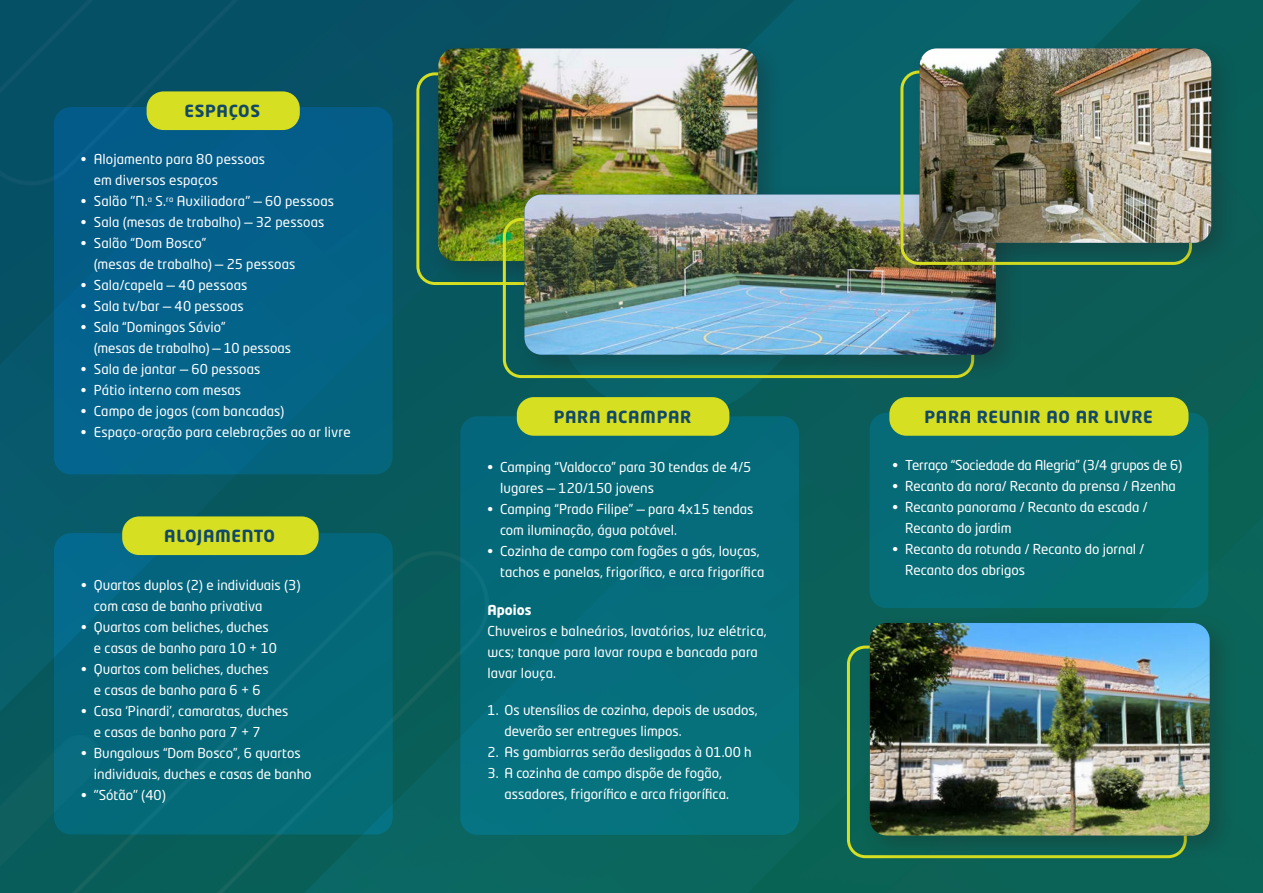
<style>
.page{position:relative;width:1263px;height:893px;background:#fff}
.page>*{position:absolute;margin:0;border:0;box-sizing:border-box;transform-origin:0 0}
.t1{font:700 16.5px "Neo Tech Pro";letter-spacing:.04em;color:#124967}
.t2{font:13.5px/21px "Neo Tech Pro";color:#fff}
.t3{font:700 13.5px "Neo Tech Pro";color:#fff}
</style>
<div class="page">
<div style="left:0;top:0;width:1263px;height:893px;background:linear-gradient(to bottom,#0a5763,#0b6359)"></div>
<svg style="left:54px;top:533px;width:339px;height:301px;background:#04687a"></svg>
<div style="left:122px;top:516px;width:197px;height:39px;background:#d6df21;border-radius:17px"></div>
<div style="left:54px;top:107px;width:339px;height:367px;background:#046289;border-radius:17px"></div>
<div style="left:147px;top:91px;width:153px;height:39px;background:#d6df21;border-radius:17px"></div>
<div style="left:870px;top:413px;width:338px;height:195px;background:#066c75;border-radius:17px"></div>
<div style="left:889px;top:397px;width:299px;height:39px;background:#d6df21;border-radius:17px"></div>
<div style="left:460px;top:416px;width:339px;height:419px;background:#066d7a;border-radius:17px"></div>
<div style="left:517px;top:397px;width:212px;height:39px;background:#d6df21;border-radius:17px"></div>
<div style="left:860px;top:613px;width:377px;height:250px;background:#231f20;opacity:.3"></div>
<img style="left:870px;top:623px;width:340px;height:213px">
<div style="left:428px;top:38px;width:357px;height:250px;background:#231f20;opacity:.3"></div>
<img style="left:438px;top:48px;width:319px;height:213px">
<div style="left:514px;top:184px;width:509px;height:198px;background:#231f20;opacity:.3"></div>
<img style="left:524px;top:195px;width:472px;height:160px">
<div style="left:909px;top:38px;width:329px;height:232px;background:#231f20;opacity:.3"></div>
<img style="left:920px;top:48px;width:291px;height:195px">
<p class="t1" style="left:185px;top:100px;width:77px">ESPAÇOS</p>
<p class="t2" style="left:94px;top:148px;width:173px;text-indent:-13px">• Alojamento para 80 pessoas em diversos espaços</p>
<p class="t2" style="left:81px;top:190px;width:255px">• Salão "N.<sup>a</sup> S.<sup>ra</sup> Auxiliadora" — 60 pessoas</p>
<p class="t2" style="left:81px;top:211px;width:245px">• Sala (mesas de trabalho) — 32 pessoas</p>
<p class="t2" style="left:94px;top:232px;width:203px;text-indent:-13px">• Salão “Dom Bosco”<br>(mesas de trabalho) — 25 pessoas</p>
<p class="t2" style="left:81px;top:274px;width:168px">• Sala/capela — 40 pessoas</p>
<p class="t2" style="left:81px;top:295px;width:164px">• Sala tv/bar — 40 pessoas</p>
<p class="t2" style="left:94px;top:316px;width:199px;text-indent:-13px">• Sala “Domingos Sávio”<br>(mesas de trabalho) — 10 pessoas</p>
<p class="t2" style="left:81px;top:358px;width:181px">• Sala de jantar — 60 pessoas</p>
<p class="t2" style="left:81px;top:379px;width:162px">• Pátio interno com mesas</p>
<p class="t2" style="left:81px;top:400px;width:205px">• Campo de jogos (com bancadas)</p>
<p class="t2" style="left:81px;top:421px;width:271px">• Espaço-oração para celebrações ao ar livre</p>
<p class="t1" style="left:164px;top:525px;width:112px">ALOJAMENTO</p>
<p class="t2" style="left:94px;top:574px;width:208px;text-indent:-13px">• Quartos duplos (2) e individuais (3) com casa de banho privativa</p>
<p class="t2" style="left:94px;top:616px;width:185px;text-indent:-13px">• Quartos com beliches, duches e casas de banho para 10 + 10</p>
<p class="t2" style="left:81px;top:658px;width:189px;text-align:center">• Quartos com beliches, duches e casas de banho para 6 + 6</p>
<p class="t2" style="left:94px;top:700px;width:196px;text-indent:-13px">• Casa ‘Pinardi’, camaratas, duches e casas de banho para 7 + 7</p>
<p class="t2" style="left:94px;top:742px;width:219px;text-indent:-13px">• Bungalows “Dom Bosco”, 6 quartos individuais, duches e casas de banho</p>
<p class="t2" style="left:81px;top:784px;width:86px">• "Sótão" (40)</p>
<p class="t1" style="left:554px;top:406px;width:139px">PARA ACAMPAR</p>
<p class="t2" style="left:500px;top:456px;width:253px;text-indent:-13px">• Camping “Valdocco” para 30 tendas de 4/5 lugares — 120/150 jovens</p>
<p class="t2" style="left:500px;top:498px;width:255px;text-indent:-13px">• Camping “Prado Filipe” — para 4x15 tendas com iluminação, água potável.</p>
<p class="t2" style="left:500px;top:540px;width:266px;text-indent:-13px">• Cozinha de campo com fogões a gás, louças, tachos e panelas, frigorífico, e arca frigorífica</p>
<p class="t3" style="left:487px;top:601px;width:46px">Apoios</p>
<p class="t2" style="left:487px;top:620px;width:281px">Chuveiros e balneários, lavatórios, luz elétrica, wcs; tanque para lavar roupa e bancada para lavar louça.</p>
<p class="t2" style="left:504px;top:699px;width:255px;text-indent:-17px">1. Os utensílios de cozinha, depois de usados, deverão ser entregues limpos.</p>
<p class="t2" style="left:487px;top:741px;width:266px">2. As gambiarras serão desligadas à 01.00 h</p>
<p class="t2" style="left:504px;top:762px;width:226px;text-indent:-17px">3. A cozinha de campo dispõe de fogão, assadores, frigorífico e arca frigorífica.</p>
<p class="t1" style="left:924px;top:406px;width:230px">PARA REUNIR AO AR LIVRE</p>
<p class="t2" style="left:892px;top:454px;width:291px">• Terraço “Sociedade da Alegria” (3/4 grupos de 6)</p>
<p class="t2" style="left:892px;top:475px;width:285px">• Recanto da nora/ Recanto da prensa / Azenha</p>
<p class="t2" style="left:905px;top:496px;width:244px;text-indent:-13px">• Recanto panorama / Recanto da escada /<br>Recanto do jardim</p>
<p class="t2" style="left:905px;top:538px;width:241px;text-indent:-13px">• Recanto da rotunda / Recanto do jornal /<br>Recanto dos abrigos</p>
</div>
